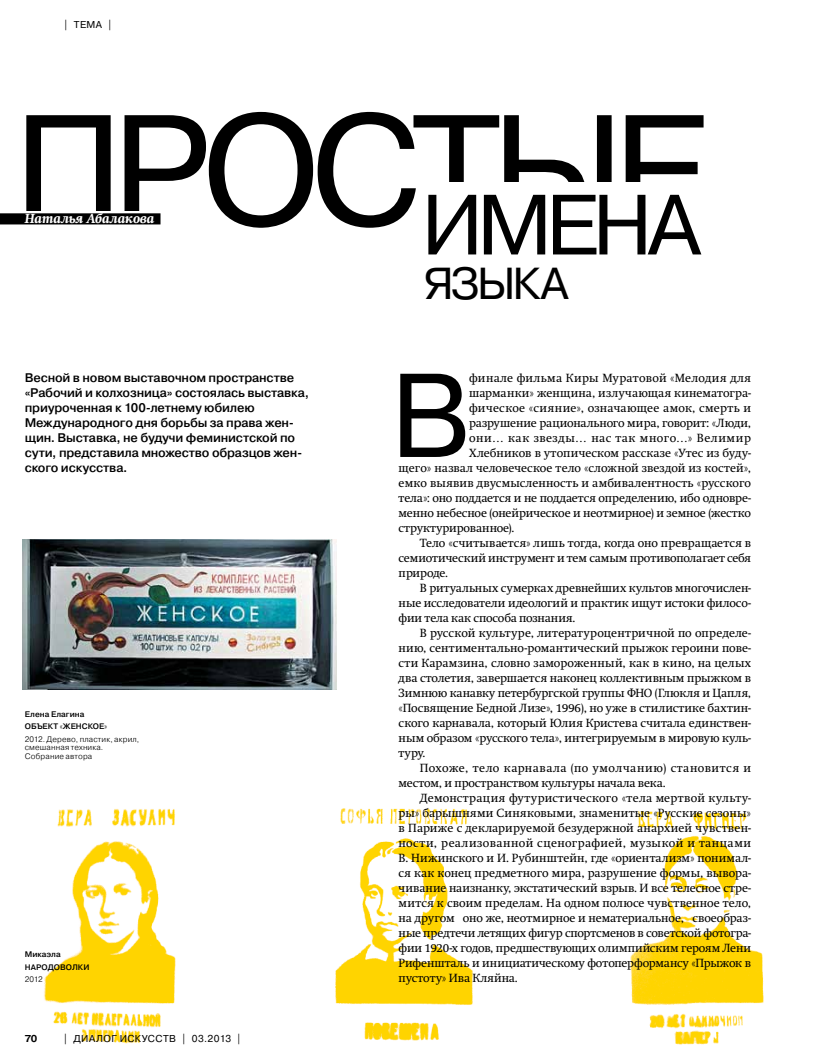
<style>
.page{position:relative;width:815px;height:1063px;background:#fff}
.page>*{position:absolute;margin:0;border:0;box-sizing:border-box;transform-origin:0 0}
.t1{font:156.12px "Pragmatica";color:#000}
.t2{font:118.88px "Pragmatica";color:#000}
.t3{font:85.25px "Pragmatica";color:#000}
.t4{font:44.75px "Pragmatica";color:#000}
.t5{font:italic 800 13.12px "Swift";letter-spacing:-.01em;color:#fff}
.t6{font:500 12.5px/15px "Pragmatica";letter-spacing:-.015em;color:#000}
.t7{font:11.75px "Swift";letter-spacing:.005em;color:#000}
.t8{font:11.75px "Swift";letter-spacing:.04em;color:#000}
.t9{font:11.75px "Swift";letter-spacing:-.015em;color:#000}
.t10{font:11.75px "Swift";letter-spacing:.03em;color:#000}
.t11{font:11.75px "Swift";letter-spacing:.055em;color:#000}
.t12{font:10px "Pragmatica";letter-spacing:.045em;color:#000}
.t13{font:700 10px "Pragmatica";color:#000}
.t14{font:500 8.12px "Pragmatica";letter-spacing:.005em;color:#000}
.t15{font:300 8px/8.8px "Pragmatica";letter-spacing:.015em;color:#000}
.t16{font:500 8px "Pragmatica";color:#000}
.t17{font:8px "Swift";color:#000}
.s1{font-family:"Swift";font-weight:400}
</style>
<div class="page">
<img style="left:44px;top:808px;width:720px;height:237px">
<img style="left:23px;top:539px;width:313px;height:150px">
<div style="left:0;top:213px;width:161px;height:11px;background:#000"></div>
<p class="t12" style="left:64px;top:19px;width:50px">| тема |</p>
<h1 class="t1" style="left:13px;top:75px;width:696px">простые</h1>
<h3 class="t3" style="left:421px;top:173px;width:276px">имена</h3>
<h3 class="t4" style="left:423px;top:257px;width:144px">языка</h3>
<p class="t5" style="left:25px;top:211px;width:131px">Наталья Абалакова</p>
<p class="t6" style="left:25px;top:370px;width:286px">Весной в новом выставочном пространстве «Рабочий и колхозница» состоялась выставка, приуроченная к 100-летнему юбилею Международного дня борьбы за права жен&shy;щин. Выставка, не будучи феминистской по сути, представила множество образцов жен&shy;ского искусства.</p>
<p class="t14" style="left:25px;top:709px;width:61px">Елена Елагина</p>
<p class="t16" style="left:25px;top:721px;width:24px">объект</p>
<p class="t16" style="left:60px;top:721px;width:18px"><span class="s1">«</span>женское</p>
<p class="t17" style="left:104px;top:722px;width:5px">»</p>
<p class="t15" style="left:25px;top:734px;width:116px">2012. Дерево, пластик, акрил, смешанная техника.<br>Собрание автора</p>
<p class="t14" style="left:25px;top:949px;width:38px">Микаэла</p>
<p class="t16" style="left:25px;top:962px;width:7px">народоволки</p>
<p class="t15" style="left:25px;top:975px;width:19px">2012</p>
<p class="t13" style="left:25px;top:1032px;width:14px">70</p>
<p class="t12" style="left:63px;top:1032px;width:180px">| Диалог Искусств | 03.2013 |</p>
<h2 class="t2" style="left:390px;top:343px;width:66px">В</h2>
<p class="t7" style="left:469px;top:371px;width:283px">финале фильма Киры Муратовой «Мелодия для</p>
<p class="t7" style="left:469px;top:386px;width:284px">шарманки» женщина, излучающая кинематогра-</p>
<p class="t7" style="left:469px;top:401px;width:284px">фическое «сияние», означающее амок, смерть и</p>
<p class="t9" style="left:469px;top:416px;width:283px">разрушение рационального мира, говорит: «Люди,</p>
<p class="t11" style="left:469px;top:431px;width:283px">они… как звезды… нас так много…» Велимир</p>
<p class="t7" style="left:469px;top:446px;width:284px">Хлебников в утопическом рассказе «Утес из буду-</p>
<p class="t7" style="left:399px;top:461px;width:354px">щего» назвал человеческое тело «сложной звездой из костей»,</p>
<p class="t7" style="left:399px;top:476px;width:354px">емко выявив двусмысленность и амбивалентность «русского</p>
<p class="t7" style="left:399px;top:491px;width:354px">тела»: оно поддается и не поддается определению, ибо одновре-</p>
<p class="t7" style="left:399px;top:506px;width:354px">менно небесное (онейрическое и неотмирное) и земное (жестко</p>
<p class="t7" style="left:399px;top:521px;width:117px">структурированное).</p>
<p class="t7" style="left:420px;top:536px;width:333px">Тело «считывается» лишь тогда, когда оно превращается в</p>
<p class="t7" style="left:399px;top:551px;width:354px">семиотический инструмент и тем самым противополагает себя</p>
<p class="t9" style="left:399px;top:566px;width:51px">природе.</p>
<p class="t7" style="left:420px;top:581px;width:333px">В ритуальных сумерках древнейших культов многочислен-</p>
<p class="t7" style="left:399px;top:596px;width:354px">ные исследователи идеологий и практик ищут истоки филосо-</p>
<p class="t9" style="left:399px;top:611px;width:178px">фии тела как способа познания.</p>
<p class="t7" style="left:420px;top:626px;width:333px">В русской культуре, литературоцентричной по определе-</p>
<p class="t7" style="left:399px;top:641px;width:354px">нию, сентиментально-романтический прыжок героини пове-</p>
<p class="t7" style="left:399px;top:656px;width:354px">сти Карамзина, словно замороженный, как в кино, на целых</p>
<p class="t7" style="left:399px;top:671px;width:354px">два столетия, завершается наконец коллективным прыжком в</p>
<p class="t7" style="left:399px;top:686px;width:354px">Зимнюю канавку петербургской группы ФНО (Глюкля и Цапля,</p>
<p class="t7" style="left:399px;top:701px;width:354px">«Посвящение Бедной Лизе», 1996), но уже в стилистике бахтин-</p>
<p class="t7" style="left:399px;top:716px;width:354px">ского карнавала, который Юлия Кристева считала единствен-</p>
<p class="t7" style="left:399px;top:731px;width:354px">ным образом «русского тела», интегрируемым в мировую куль-</p>
<p class="t7" style="left:399px;top:746px;width:28px">туру.</p>
<p class="t8" style="left:420px;top:761px;width:333px">Похоже, тело карнавала (по умолчанию) становится и</p>
<p class="t7" style="left:399px;top:776px;width:268px">местом, и пространством культуры начала века.</p>
<p class="t10" style="left:420px;top:791px;width:333px">Демонстрация футуристического «тела мертвой культу-</p>
<p class="t7" style="left:399px;top:806px;width:354px">ры» барышнями Синяковыми, знаменитые «Русские сезоны»</p>
<p class="t7" style="left:399px;top:821px;width:354px">в Париже с декларируемой безудержной анархией чувствен-</p>
<p class="t8" style="left:399px;top:836px;width:354px">ности, реализованной сценографией, музыкой и танцами</p>
<p class="t7" style="left:399px;top:851px;width:354px">В. Нижинского и И. Рубинштейн, где «ориентализм» понимал-</p>
<p class="t7" style="left:399px;top:866px;width:354px">ся как конец предметного мира, разрушение формы, вывора-</p>
<p class="t7" style="left:399px;top:881px;width:354px">чивание наизнанку, экстатический взрыв. И все телесное стре-</p>
<p class="t7" style="left:399px;top:896px;width:354px">мится к своим пределам. На одном полюсе чувственное тело,</p>
<p class="t7" style="left:399px;top:911px;width:354px">на другом ― оно же, неотмирное и нематериальное, ― своеобраз-</p>
<p class="t7" style="left:399px;top:926px;width:354px">ные предтечи летящих фигур спортсменов в советской фотогра-</p>
<p class="t7" style="left:399px;top:941px;width:354px">фии 1920-х годов, предшествующих олимпийским героям Лени</p>
<p class="t7" style="left:399px;top:956px;width:354px">Рифеншталь и инициатическому фотоперформансу «Прыжок в</p>
<p class="t7" style="left:399px;top:971px;width:121px">пустоту» Ива Кляйна.</p>
</div>
